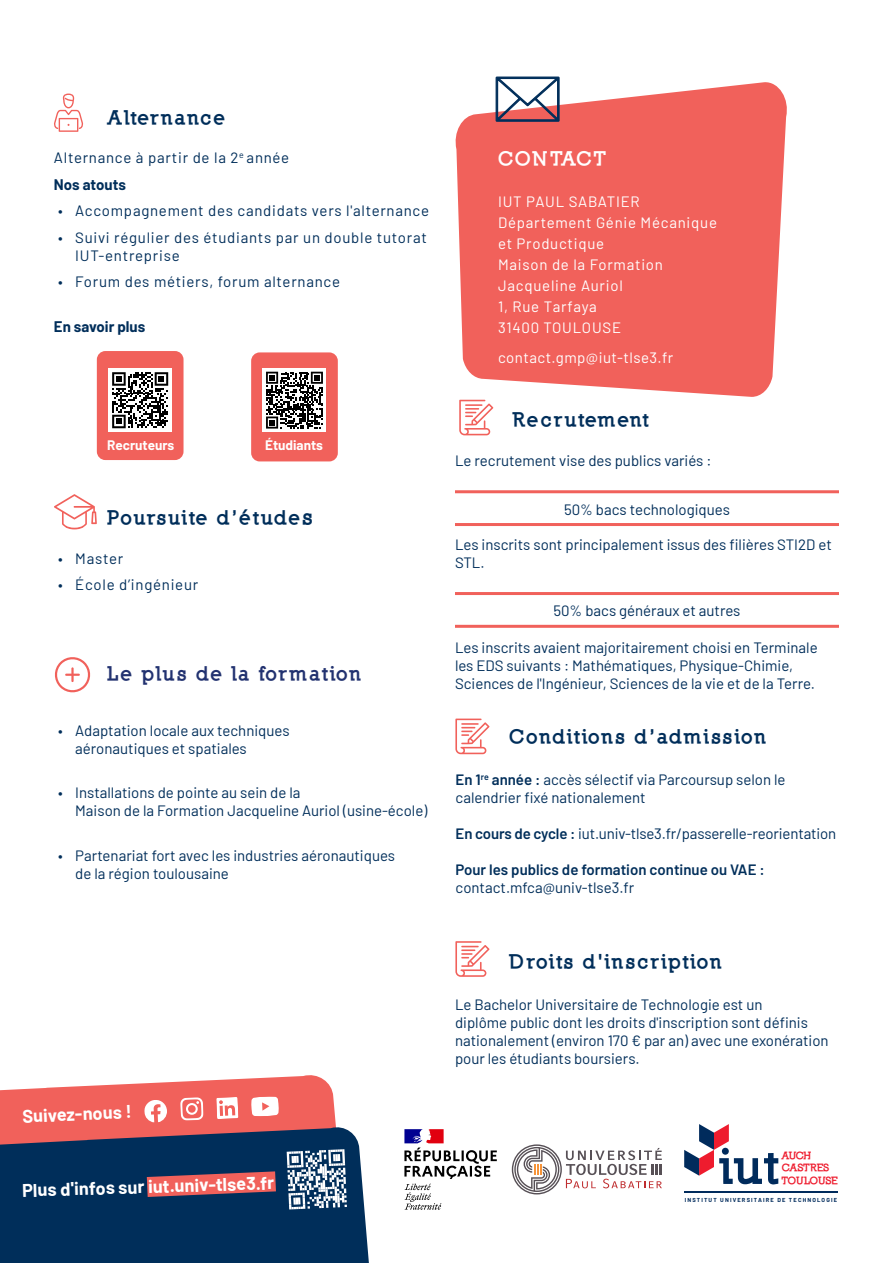
<style>
.page{position:relative;width:893px;height:1263px;background:#fff}
.page>*{position:absolute;margin:0;border:0;box-sizing:border-box;transform-origin:0 0}
.t1{font:900 19.5px "Nilland";letter-spacing:.08em;color:#002e5a}
.t2{font:900 19.5px "Nilland";letter-spacing:.1em;color:#002e5a}
.le_plus_de_la_formation{font:900 19.5px "Nilland";letter-spacing:.075em;color:#223270}
.t3{font:900 19.5px "Nilland";letter-spacing:.045em;color:#fff}
.t4{font:700 18px "Barlow";color:#fff}
.Type_de_formation{font:15px/18px "Barlow";color:#002e5a}
.Type_de_formation-2{font:15px/18px "Barlow";letter-spacing:.05em;color:#002e5a}
.Type_de_formation-3{font:15px/21px "Barlow";letter-spacing:.05em;color:#fff}
.Exergue_TOULOUSE{font:15px "Barlow";color:#002e5a}
.Type_de_formation-4{font:600 15px "Barlow";color:#002e5a}
.Type_de_formation-5{font:15px "Barlow";letter-spacing:.03em;color:#fff}
.t5{font:700 15px "Barlow";color:#002e5a}
.t6{font:700 13.5px "Barlow";color:#fff}
.t7{font:900 10.35px/12.5px "Nilland";letter-spacing:-.05em;color:#ee1c2e}
.t8{font:700 5.85px "Barlow";letter-spacing:.2em;color:#002b5c}
.s1{font-size:21px}
.s2{font-weight:600}
</style>
<div class="page">
<svg style="left:54px;top:94px;width:29px;height:38px"></svg>
<svg style="left:455px;top:82px;width:332px;height:315px;background:#f2716b"></svg>
<svg style="left:495px;top:76px;width:65px;height:47px"></svg>
<hr style="left:455px;top:490px;width:384px;height:3px;background:#f1615b">
<hr style="left:455px;top:523px;width:384px;height:3px;background:#f1615b">
<hr style="left:455px;top:592px;width:384px;height:3px;background:#f1615b">
<hr style="left:455px;top:625px;width:384px;height:3px;background:#f1615b">
<svg style="left:459px;top:400px;width:34px;height:35px"></svg>
<svg style="left:0;top:1075px;width:336px;height:51px;fill:#f1615b"></svg>
<svg style="left:0;top:1126px;width:369px;height:137px;background:#18365d"></svg>
<svg style="left:287px;top:1149px;width:60px;height:60px"></svg>
<svg style="left:147px;top:1171px;width:129px;height:26px;background:#b8545a"></svg>
<svg style="left:144px;top:1100px;width:23px;height:22px"></svg>
<svg style="left:180px;top:1097px;width:23px;height:23px"></svg>
<svg style="left:216px;top:1097px;width:22px;height:22px"></svg>
<svg style="left:251px;top:1096px;width:28px;height:21px"></svg>
<svg style="left:684px;top:1124px;width:94px;height:60px"></svg>
<hr style="left:684px;top:1191px;width:154px;height:1px;background:#002b5c">
<svg style="left:404px;top:1129px;width:93px;height:81px"></svg>
<svg style="left:512px;top:1144px;width:150px;height:50px"></svg>
<svg style="left:455px;top:718px;width:34px;height:36px"></svg>
<svg style="left:455px;top:941px;width:34px;height:36px"></svg>
<div style="left:251px;top:352px;width:87px;height:109px;background:#f1615b;border-radius:9px"></div>
<div style="left:97px;top:351px;width:87px;height:109px;background:#f1615b;border-radius:9px"></div>
<div style="left:263px;top:368px;width:63px;height:64px;background:#fff"></div>
<svg style="left:266px;top:372px;width:57px;height:57px"></svg>
<div style="left:108px;top:368px;width:64px;height:64px;background:#fff"></div>
<svg style="left:112px;top:372px;width:56px;height:56px"></svg>
<svg style="left:55px;top:657px;width:36px;height:36px"></svg>
<svg style="left:54px;top:494px;width:43px;height:35px"></svg>
<p class="t2" style="left:108px;top:105px;width:119px">Alternance</p>
<p class="Type_de_formation-2" style="left:54px;top:148px;width:237px">Alternance à partir de la 2<sup>e</sup> année</p>
<p class="t5" style="left:54px;top:173px;width:73px">Nos atouts</p>
<p class="Type_de_formation-2" style="left:58px;top:201px;width:372px">• Accompagnement des candidats vers l'alternance</p>
<p class="Type_de_formation-2" style="left:75px;top:227px;width:353px;text-indent:-17px">• Suivi régulier des étudiants par un double tutorat<br>IUT-entreprise</p>
<p class="Type_de_formation-2" style="left:58px;top:272px;width:283px">• Forum des métiers, forum alternance</p>
<p class="t5" style="left:54px;top:315px;width:93px">En savoir plus</p>
<p class="t6" style="left:107px;top:435px;width:68px">Recruteurs</p>
<p class="t6" style="left:265px;top:435px;width:59px">Étudiants</p>
<p class="t1" style="left:108px;top:505px;width:207px">Poursuite d’étude<span class="s1">s</span></p>
<p class="Type_de_formation" style="left:58px;top:548px;width:67px">• Master</p>
<p class="Type_de_formation-2" style="left:58px;top:574px;width:142px">• École d’ingénieur</p>
<p class="le_plus_de_la_formation" style="left:108px;top:661px;width:255px">Le plus de la formation</p>
<p class="Type_de_formation" style="left:75px;top:720px;width:216px;text-indent:-17px">• Adaptation locale aux techniques aéronautiques et spatiales</p>
<p class="Type_de_formation" style="left:75px;top:783px;width:354px;text-indent:-17px">• Installations de pointe au sein de la<br>Maison de la Formation Jacqueline Auriol (usine-école)</p>
<p class="Type_de_formation" style="left:75px;top:845px;width:321px;text-indent:-17px">• Partenariat fort avec les industries aéronautiques de la région toulousaine</p>
<p class="t4" style="left:22px;top:1102px;width:111px;rotate:-2deg">Suivez-nous !</p>
<p class="t4" style="left:22px;top:1177px;width:254px;rotate:-2deg">Plus d'infos sur iut.univ-tlse3.fr</p>
<p class="t3" style="left:498px;top:146px;width:110px">CONTACT</p>
<p class="Type_de_formation-3" style="left:498px;top:190px;width:143px">IUT PAUL SABATIER</p>
<p class="Type_de_formation-3" style="left:498px;top:211px;width:220px">Département Génie Mécanique et Productique</p>
<p class="Type_de_formation-3" style="left:498px;top:253px;width:166px">Maison de la Formation<br>Jacqueline Auriol</p>
<p class="Type_de_formation-3" style="left:498px;top:295px;width:100px">1, Rue Tarfaya</p>
<p class="Type_de_formation-3" style="left:498px;top:316px;width:125px">31400 TOULOUSE</p>
<p class="Type_de_formation-5" style="left:498px;top:347px;width:177px">contact.gmp@iut-tlse3.fr</p>
<p class="t1" style="left:513px;top:407px;width:137px">Recrutement</p>
<p class="Type_de_formation" style="left:455px;top:450px;width:258px">Le recrutement vise des publics variés :</p>
<p class="Exergue_TOULOUSE" style="left:564px;top:498px;width:167px">50% bacs technologiques</p>
<p class="Type_de_formation" style="left:455px;top:534px;width:378px">Les inscrits sont principalement issus des filières STI2D et<br>STL.</p>
<p class="Exergue_TOULOUSE" style="left:553px;top:600px;width:189px">50% bacs généraux et autres</p>
<p class="Type_de_formation" style="left:455px;top:637px;width:364px">Les inscrits avaient majoritairement choisi en Terminale</p>
<p class="Type_de_formation" style="left:455px;top:655px;width:361px">les EDS suivants : Mathématiques, Physique-Chimie,<br>Sciences de l'Ingénieur, Sciences de la vie et de la Terre.</p>
<p class="t1" style="left:509px;top:724px;width:259px">Conditions d’admission</p>
<p class="Type_de_formation" style="left:456px;top:769px;width:332px"><span class="s2">En 1</span><sup>re</sup> <span class="s2">année :</span> accès sélectif via Parcoursup selon le calendrier fixé nationalement</p>
<p class="Type_de_formation" style="left:456px;top:823px;width:382px"><span class="s2">En cours de cycle :</span> iut.univ-tlse3.fr/passerelle-reorientation</p>
<p class="Type_de_formation-4" style="left:456px;top:858px;width:311px">Pour les publics de formation continue ou VAE :</p>
<p class="Type_de_formation" style="left:456px;top:877px;width:180px">contact.mfca@univ-tlse3.fr</p>
<p class="t2" style="left:510px;top:949px;width:214px">Droits d'inscription</p>
<p class="Type_de_formation" style="left:455px;top:994px;width:375px">Le Bachelor Universitaire de Technologie est un<br>diplôme public dont les droits d'inscription sont définis nationalement (environ 170 € par an) avec une exonération pour les étudiants boursiers.</p>
<p class="t7" style="left:782px;top:1149px;width:58px">AUCH<br>CASTRES<br>TOULOUSE</p>
<p class="t8" style="left:685px;top:1196px;width:154px">INSTITUT UNIVERSITAIRE DE TECHNOLOGIE</p>
</div>
